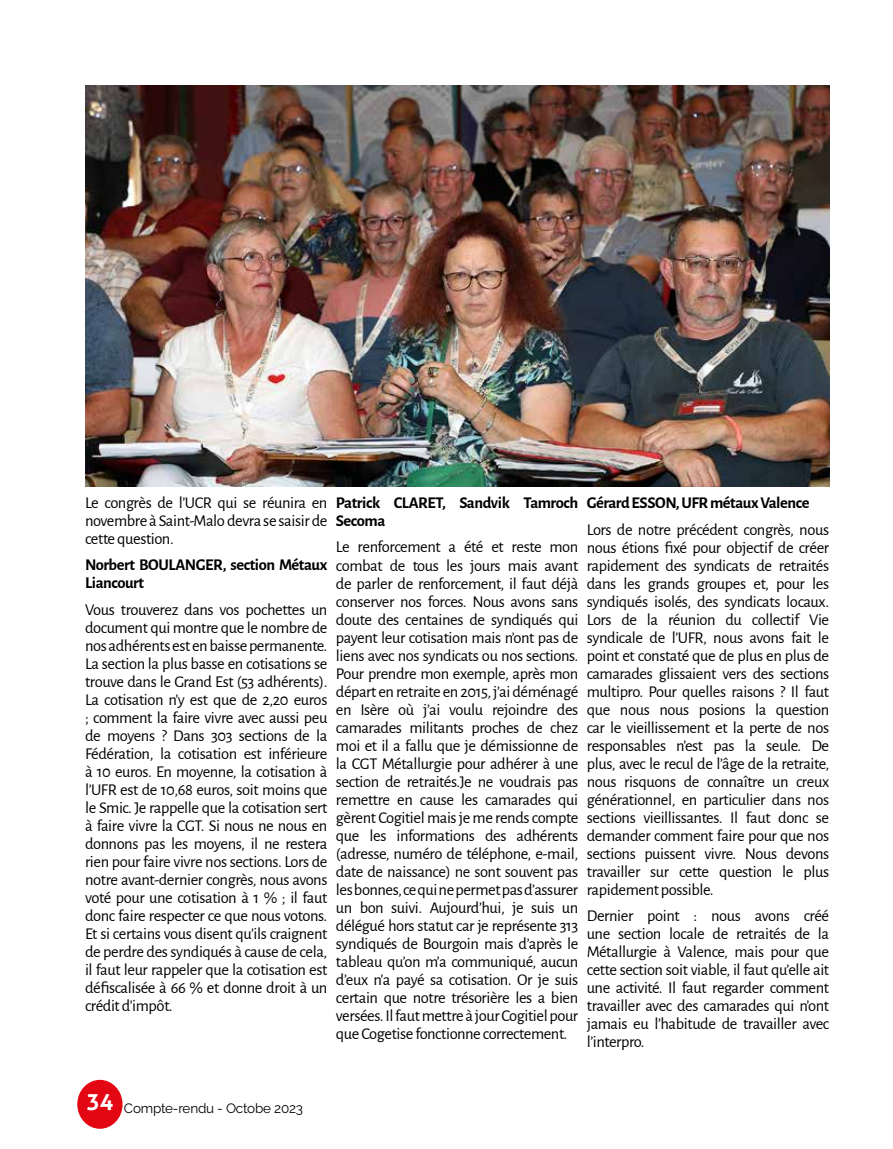
<style>
.page{position:relative;width:893px;height:1149px;background:#fff}
.page>*{position:absolute;margin:0;border:0;box-sizing:border-box;transform-origin:0 0}
.t1{font:16.5px/18px "Alegreya Sans";letter-spacing:-.025em;color:#000;text-align:justify}
.t2{font:700 16.5px/18px "Alegreya Sans";letter-spacing:-.025em;color:#000}
.t3{font:13.5px "Raleway";letter-spacing:-.015em;color:#000}
</style>
<div class="page">
<div style="left:77px;top:1079px;width:46px;height:49px;background:#e30613;border-radius:50%"></div>
<img style="left:85px;top:85px;width:744px;height:401px">
<p class="t1" style="left:85px;top:492px;width:244px">Le congrès de l’UCR qui se réunira en novembre à Saint-Malo devra se saisir de cette question.</p>
<p class="t2" style="left:85px;top:554px;width:244px">Norbert BOULANGER, section Métaux<br>Liancourt</p>
<p class="t1" style="left:85px;top:599px;width:244px">Vous trouverez dans vos pochettes un document qui montre que le nombre de nos adhérents est en baisse permanente.<br>La section la plus basse en cotisations se trouve dans le Grand Est (53 adhérents).<br>La cotisation n’y est que de 2,20 euros ; comment la faire vivre avec aussi peu de moyens ? Dans 303 sections de la Fédération, la cotisation est inférieure à 10 euros. En moyenne, la cotisation à l’UFR est de 10,68 euros, soit moins que le Smic. Je rappelle que la cotisation sert à faire vivre la CGT. Si nous ne nous en donnons pas les moyens, il ne restera rien pour faire vivre nos sections. Lors de notre avant-dernier congrès, nous avons voté pour une cotisation à 1 % ; il faut donc faire respecter ce que nous votons.<br>Et si certains vous disent qu’ils craignent de perdre des syndiqués à cause de cela, il faut leur rappeler que la cotisation est défiscalisée à 66 % et donne droit à un crédit d’impôt.</p>
<p class="t2" style="left:336px;top:492px;width:244px">Patrick CLARET, Sandvik Tamroch<br>Secoma</p>
<p class="t1" style="left:336px;top:537px;width:244px">Le renforcement a été et reste mon combat de tous les jours mais avant de parler de renforcement, il faut déjà conserver nos forces. Nous avons sans doute des centaines de syndiqués qui payent leur cotisation mais n’ont pas de liens avec nos syndicats ou nos sections.<br>Pour prendre mon exemple, après mon départ en retraite en 2015, j’ai déménagé en Isère où j’ai voulu rejoindre des camarades militants proches de chez moi et il a fallu que je démissionne de la CGT Métallurgie pour adhérer à une section de retraités.Je ne voudrais pas remettre en cause les camarades qui gèrent Cogitiel mais je me rends compte que les informations des adhérents (adresse, numéro de téléphone, e-mail, date de naissance) ne sont souvent pas les bonnes, ce qui ne permet pas d’assurer un bon suivi. Aujourd’hui, je suis un délégué hors statut car je représente 313 syndiqués de Bourgoin mais d’après le tableau qu’on m’a communiqué, aucun d’eux n’a payé sa cotisation. Or je suis certain que notre trésorière les a bien versées. Il faut mettre à jour Cogitiel pour que Cogetise fonctionne correctement.</p>
<p class="t2" style="left:587px;top:492px;width:224px">Gérard ESSON, UFR métaux Valence</p>
<p class="t1" style="left:587px;top:519px;width:244px">Lors de notre précédent congrès, nous nous étions fixé pour objectif de créer rapidement des syndicats de retraités dans les grands groupes et, pour les syndiqués isolés, des syndicats locaux.<br>Lors de la réunion du collectif Vie syndicale de l’UFR, nous avons fait le point et constaté que de plus en plus de camarades glissaient vers des sections multipro. Pour quelles raisons ? Il faut que nous nous posions la question car le vieillissement et la perte de nos responsables n’est pas la seule. De plus, avec le recul de l’âge de la retraite, nous risquons de connaître un creux générationnel, en particulier dans nos sections vieillissantes. Il faut donc se demander comment faire pour que nos sections puissent vivre. Nous devons travailler sur cette question le plus rapidement possible.</p>
<p class="t1" style="left:587px;top:905px;width:244px">Dernier point : nous avons créé une section locale de retraités de la Métallurgie à Valence, mais pour que cette section soit viable, il faut qu’elle ait une activité. Il faut regarder comment travailler avec des camarades qui n’ont jamais eu l’habitude de travailler avec l’interpro.</p>
<p class="t3" style="left:86px;top:1099px;width:218px"><sup>34</sup> Compte-rendu - Octobe 2023</p>
</div>
